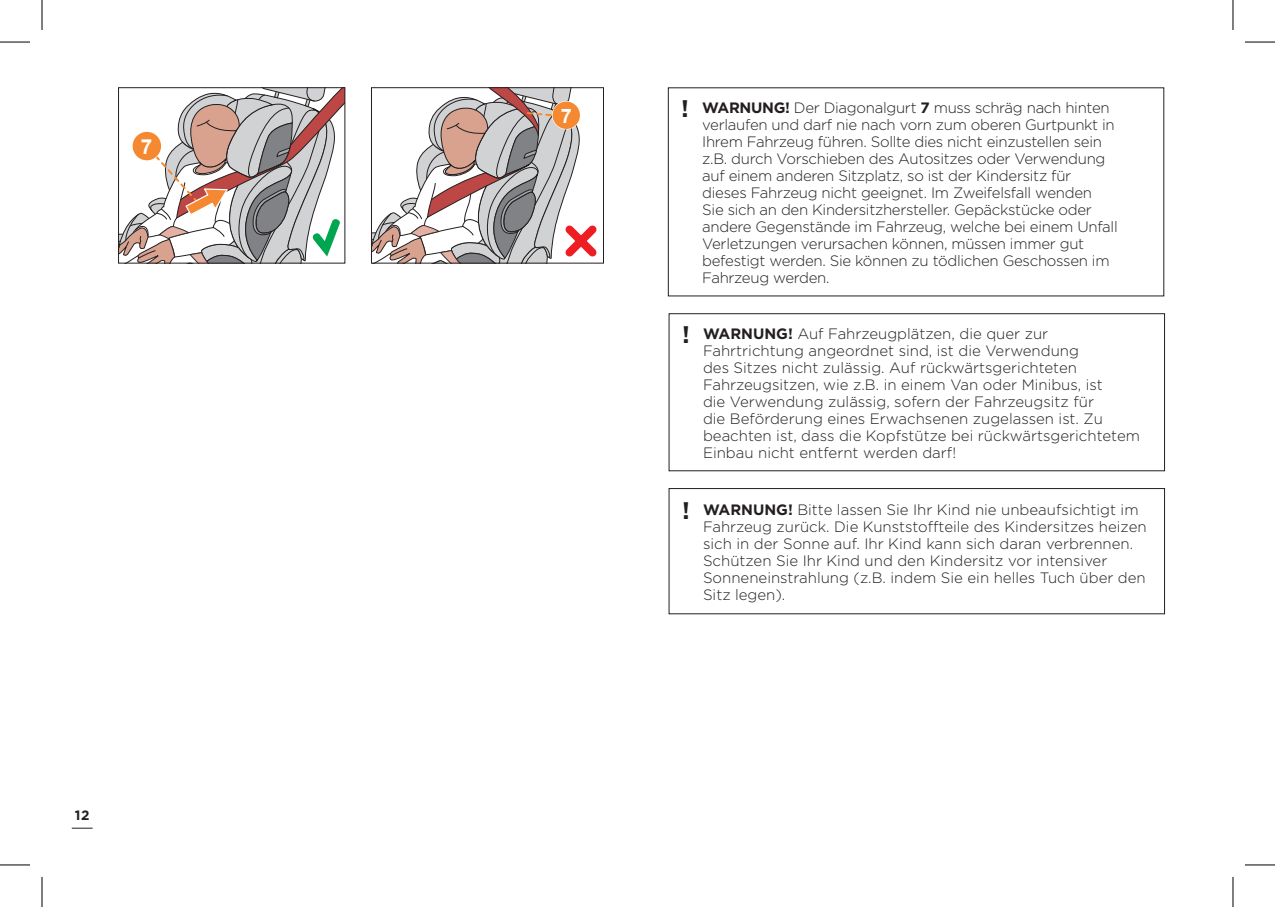
<style>
.page{position:relative;width:1275px;height:907px;background:#fff}
.page>*{position:absolute;margin:0;border:0;box-sizing:border-box;transform-origin:0 0}
.t1{font:700 20.8px "Arial";color:#fff}
.t2{font:700 20px "Arial";color:#fff}
.t3{font:300 15px/17px "Gotham";letter-spacing:-.015em;color:#231f20}
.t4{font:700 13.6px "Gotham";color:#231f20}
.s1{font-weight:700;font-size:24px}
.s2{font-weight:700}
</style>
<div class="page">
<svg style="left:72px;top:827px;width:21px;height:1px"></svg>
<div style="left:668px;top:313px;width:497px;height:158px;border:1px solid #231f20"></div>
<div style="left:668px;top:488px;width:497px;height:126px;border:1px solid #231f20"></div>
<svg style="left:119px;top:88px;width:226px;height:175px"></svg>
<svg style="left:371px;top:88px;width:233px;height:176px"></svg>
<hr style="left:0;top:42px;width:30px;height:1px;background:#000">
<hr style="left:1245px;top:42px;width:30px;height:1px;background:#000">
<hr style="left:0;top:864px;width:30px;height:1px;background:#000">
<hr style="left:1245px;top:864px;width:30px;height:1px;background:#000">
<hr style="left:42px;top:0;width:1px;height:30px;background:#000">
<hr style="left:42px;top:876px;width:1px;height:30px;background:#000">
<hr style="left:1232px;top:0;width:1px;height:30px;background:#000">
<hr style="left:1232px;top:876px;width:1px;height:30px;background:#000">
<h1 class="t1" style="left:141px;top:132px;width:13px">7</h1>
<p class="t4" style="left:75px;top:805px;width:16px">12</p>
<h2 class="t2" style="left:561px;top:102px;width:13px">7</h2>
<p class="t3" style="left:702px;top:98px;width:417px;text-indent:-21px"><span class="s1">!</span> <span class="s2">WARNUNG!</span> Der Diagonalgurt <span class="s2">7</span> muss schräg nach hinten verlaufen und darf nie nach vorn zum oberen Gurtpunkt in Ihrem Fahrzeug führen. Sollte dies nicht einzustellen sein z.B. durch Vorschieben des Autositzes oder Verwendung auf einem anderen Sitzplatz, so ist der Kindersitz für dieses Fahrzeug nicht geeignet. Im Zweifelsfall wenden<br>Sie sich an den Kindersitzhersteller. Gepäckstücke oder andere Gegenstände im Fahrzeug, welche bei einem Unfall Verletzungen verursachen können, müssen immer gut befestigt werden. Sie können zu tödlichen Geschossen im Fahrzeug werden.</p>
<p class="t3" style="left:703px;top:324px;width:438px;text-indent:-21px"><span class="s1">!</span> <span class="s2">WARNUNG!</span> Auf Fahrzeugplätzen, die quer zur Fahrtrichtung angeordnet sind, ist die Verwendung<br>des Sitzes nicht zulässig. Auf rückwärtsgerichteten Fahrzeugsitzen, wie z.B. in einem Van oder Minibus, ist<br>die Verwendung zulässig, sofern der Fahrzeugsitz für<br>die Beförderung eines Erwachsenen zugelassen ist. Zu beachten ist, dass die Kopfstütze bei rückwärtsgerichtetem Einbau nicht entfernt werden darf!</p>
<p class="t3" style="left:703px;top:500px;width:445px;text-indent:-21px"><span class="s1">!</span> <span class="s2">WARNUNG!</span> Bitte lassen Sie Ihr Kind nie unbeaufsichtigt im Fahrzeug zurück. Die Kunststoffteile des Kindersitzes heizen sich in der Sonne auf. Ihr Kind kann sich daran verbrennen.<br>Schützen Sie Ihr Kind und den Kindersitz vor intensiver Sonneneinstrahlung (z.B. indem Sie ein helles Tuch über den Sitz legen).</p>
</div>
